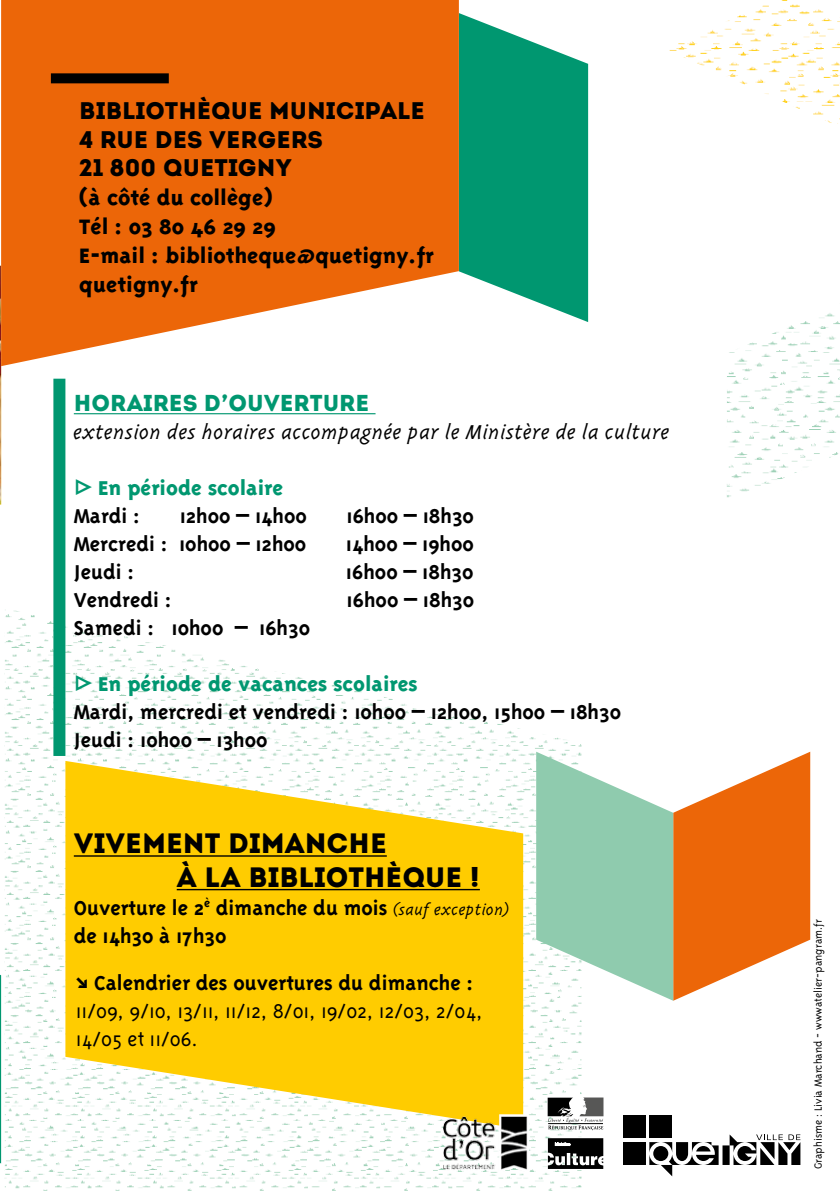
<style>
.page{position:relative;width:840px;height:1191px;background:#fff}
.page>*{position:absolute;margin:0;border:0;box-sizing:border-box;transform-origin:0 0}
.t1{font:28px/33.6px "Intro";color:#000}
.t2{font:800 24px/28.8px "Triplex";color:#000}
.t3{font:24px/28.8px "Intro";color:#000}
.t4{font:700 23px/28px "Triplex";color:#000}
.t5{font:300 23px/28px "Triplex";color:#000}
.t6{font:italic 300 23px "Triplex";color:#000}
.t7{font:800 23px/28px "Triplex";color:#009770}
.t8{font:23px "Intro";color:#009770}
.t9{font:300 12px "Triplex";color:#000}
.s1{font-family:"Town 10 Display";font-weight:900}
.s2{font-family:"Noticia Text";font-weight:700}
.s3{font-weight:700;color:#000}
.s4{font-family:"Noticia Text";color:#009770}
.s5{font-weight:800;color:#009770}
.s6{font-weight:300;font-style:italic;font-size:18px}
.s7{font-family:"Fleches Left Right";font-weight:400;font-size:18px}
.s8{font-weight:700}
</style>
<div class="page">
<img style="left:0;top:265px;width:1px;height:239px">
<img style="left:5px;top:608px;width:576px;height:583px">
<hr style="left:0;top:974px;width:1px;height:189px;background:#009770">
<img style="left:669px;top:0;width:170px;height:124px">
<svg style="left:458px;top:13px;width:129px;height:309px"></svg>
<svg style="left:1px;top:0;width:457px;height:366px;background:#ee7928"></svg>
<svg style="left:65px;top:761px;width:458px;height:368px;fill:#fc0"></svg>
<svg style="left:536px;top:751px;width:273px;height:249px"></svg>
<img style="left:726px;top:313px;width:113px;height:185px">
<hr style="left:74px;top:413px;width:301px;height:1px;background:#009770">
<hr style="left:74px;top:855px;width:312px;height:1px;background:#000">
<hr style="left:177px;top:889px;width:302px;height:1px;background:#000">
<div style="left:51px;top:73px;width:118px;height:10px;background:#000"></div>
<div style="left:53px;top:379px;width:12px;height:377px;background:#009770"></div>
<svg style="left:547px;top:1097px;width:56px;height:33px"></svg>
<svg style="left:547px;top:1138px;width:56px;height:31px"></svg>
<img style="left:443px;top:1115px;width:85px;height:56px">
<div style="left:622px;top:1115px;width:23px;height:23px;background:#000"></div>
<div style="left:622px;top:1142px;width:23px;height:23px;background:#000"></div>
<div style="left:649px;top:1115px;width:22px;height:23px;background:#000"></div>
<svg style="left:649px;top:1134px;width:151px;height:42px"></svg>
<p class="t3" style="left:79px;top:96px;width:347px">BIBLIOTHÈQUE MUNICIPALE<br>4 RUE DES VERGERS<br>21 800 QUETIGNY</p>
<p class="t2" style="left:79px;top:183px;width:356px">(à côté du collège)<br>Tél : 03 80 46 29 29<br>E-mail : bibliotheque@quetigny.fr quetigny.fr</p>
<p class="t8" style="left:74px;top:389px;width:297px">HORAIRES D<span class="s1">’</span>OUVERTURE</p>
<p class="t6" style="left:74px;top:421px;width:598px">extension des horaires accompagnée par le Ministère de la culture</p>
<p class="t7" style="left:74px;top:474px;width:211px"><span class="s2">▷</span> En période scolaire<br><span class="s3">Mardi :</span></p>
<p class="t4" style="left:180px;top:502px;width:129px">12h00 – 14h00</p>
<p class="t4" style="left:346px;top:502px;width:129px">16h00 – 18h30</p>
<p class="t4" style="left:74px;top:530px;width:234px">Mercredi : 10h00 – 12h00</p>
<p class="t4" style="left:345px;top:530px;width:130px">14h00 – 19h00</p>
<p class="t4" style="left:74px;top:558px;width:62px">Jeudi :</p>
<p class="t4" style="left:346px;top:558px;width:129px">16h00 – 18h30</p>
<p class="t4" style="left:74px;top:586px;width:99px">Vendredi :</p>
<p class="t4" style="left:346px;top:586px;width:129px">16h00 – 18h30</p>
<p class="t4" style="left:74px;top:614px;width:238px">Samedi : 10h00 – 16h30</p>
<p class="t4" style="left:74px;top:670px;width:548px"><span class="s4">▷</span> <span class="s5">En période de vacances scolaires<br></span>Mardi, mercredi et vendredi : 10h00 – 12h00, 15h00 – 18h30<br>Jeudi : 10h00 – 13h00</p>
<p class="t1" style="left:177px;top:826px;width:304px;text-indent:-103px">VIVEMENT DIMANCHE<br>À LA BIBLIOTHÈQUE !</p>
<p class="t4" style="left:74px;top:893px;width:437px">Ouverture le 2<sup>è</sup> dimanche du mois <span class="s6">(sauf exception) </span>de 14h30 à 17h30</p>
<p class="t5" style="left:76px;top:968px;width:408px"><span class="s7">c</span> <span class="s8">Calendrier des ouvertures du dimanche :<br></span>11/09, 9/10, 13/11, 11/12, 8/01, 19/02, 12/03, 2/04,<br>14/05 et 11/06.</p>
<p class="t9" style="left:811px;top:1169px;width:252px;rotate:-90deg">Graphisme : Livia Marchand - wwwatelier-pangram.fr</p>
</div>
